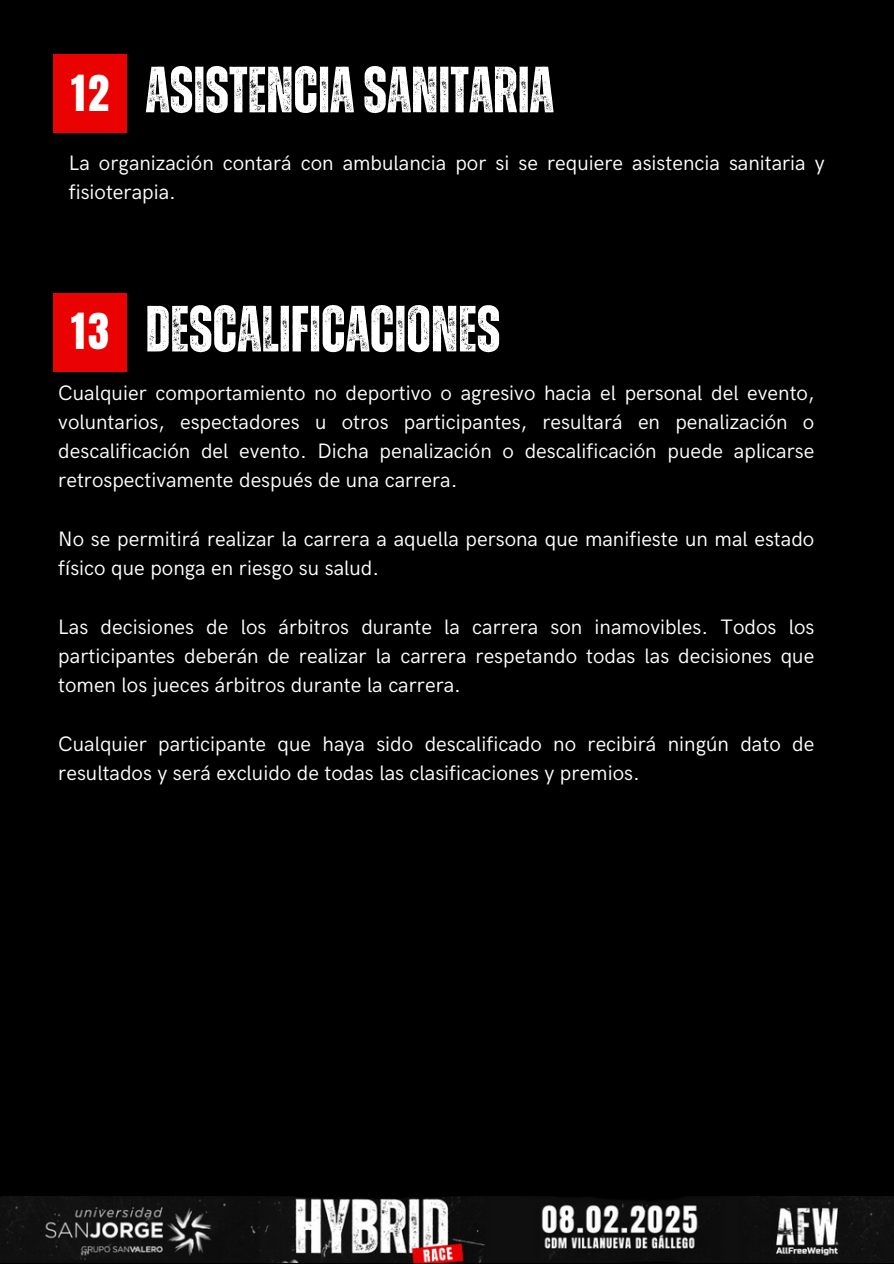
<style>
.page{position:relative;width:894px;height:1264px;background:#fff}
.page>*{position:absolute;margin:0;border:0;box-sizing:border-box;transform-origin:0 0}
.t1{font:700 65.1px "Zuume Rough";color:#fff}
.t2{font:42.3px "Anton";color:#fff}
.t3{font:21px/29.2px "HK Grotesk";color:#fff}
</style>
<div class="page">
<div style="left:0;top:0;width:893px;height:1263px;background:#000"></div>
<img style="left:0;top:1196px;width:893px;height:66px">
<div style="left:53px;top:55px;width:74px;height:78px;background:#ea0202"></div>
<div style="left:53px;top:293px;width:74px;height:79px;background:#ea0202"></div>
<h1 class="t2" style="left:71px;top:62px;width:39px">12</h1>
<p class="t1" style="left:145px;top:60px;width:409px">ASISTENCIASANITARIA</p>
<p class="t3" style="left:69px;top:149px;width:757px">La organización contará con ambulancia por si se requiere asistencia sanitaria y fisioterapia.</p>
<h1 class="t2" style="left:71px;top:301px;width:39px">13</h1>
<p class="t1" style="left:145px;top:299px;width:356px">DESCALIFICACIONES</p>
<p class="t3" style="left:58px;top:379px;width:757px;text-align:justify">Cualquier comportamiento no deportivo o agresivo hacia el personal del evento, voluntarios, espectadores u otros participantes, resultará en penalización o descalificación del evento. Dicha penalización o descalificación puede aplicarse retrospectivamente después de una carrera.</p>
<p class="t3" style="left:58px;top:525px;width:757px">No se permitirá realizar la carrera a aquella persona que manifieste un mal estado físico que ponga en riesgo su salud.</p>
<p class="t3" style="left:58px;top:613px;width:757px;text-align:justify">Las decisiones de los árbitros durante la carrera son inamovibles. Todos los participantes deberán de realizar la carrera respetando todas las decisiones que tomen los jueces árbitros durante la carrera.</p>
<p class="t3" style="left:58px;top:730px;width:757px">Cualquier participante que haya sido descalificado no recibirá ningún dato de resultados y será excluido de todas las clasificaciones y premios.</p>
</div>
